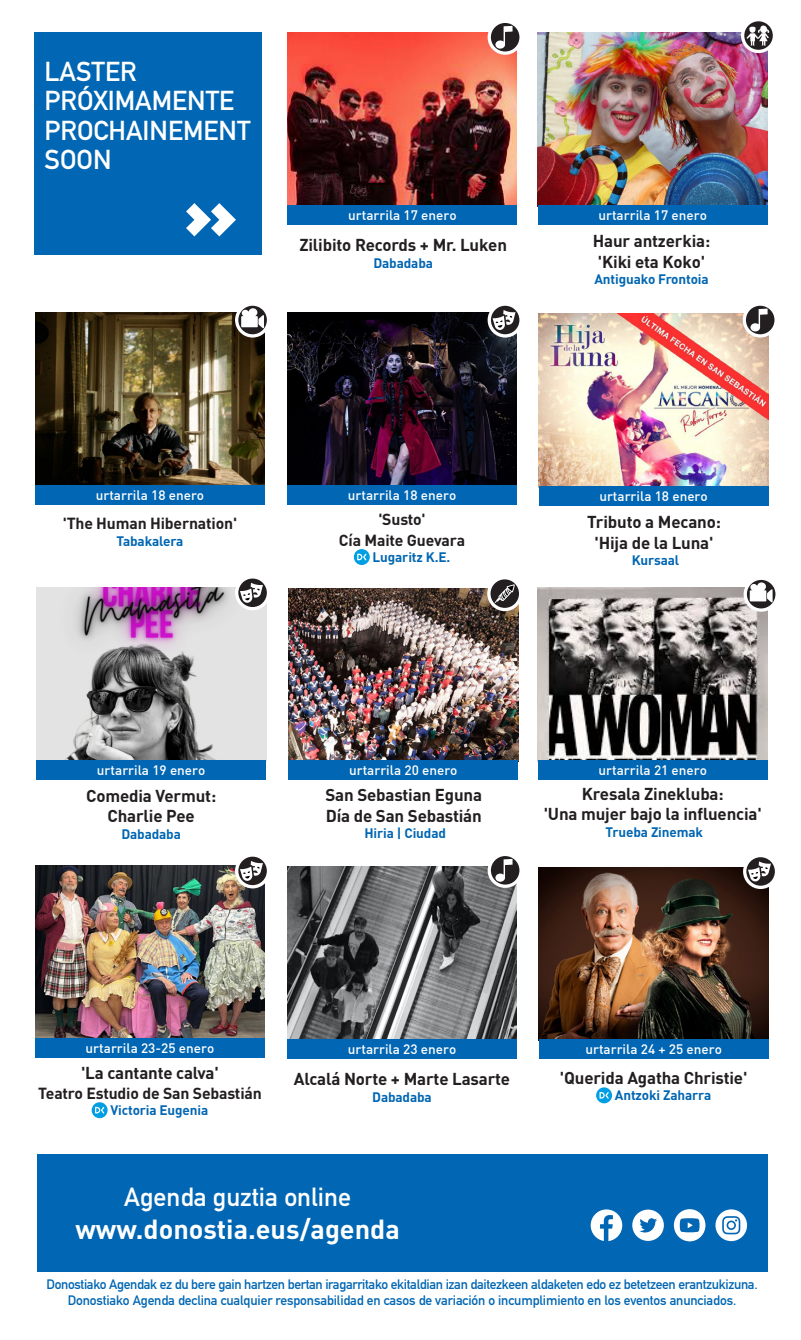
<style>
.page{position:relative;width:801px;height:1340px;background:#fff}
.page>*{position:absolute;margin:0;border:0;box-sizing:border-box;transform-origin:0 0}
.t1{font:27px/29.2px "DIN Mittelschrift Std";color:#fff}
.t2{font:700 27px "DIN";color:#fff}
.t3{font:25.88px "DIN Mittelschrift Std";color:#fff}
.CAJA_-_Titulo_negro{font:700 16.88px "DIN";letter-spacing:-.01em;color:#231f20}
.CAJA_-_Titulo_negro-2{font:700 15.75px "DIN";letter-spacing:-.01em;color:#231f20}
.t4{font:13.5px "DIN Mittelschrift Std";letter-spacing:-.025em;color:#0166b3}
.CAJA_-_Fecha{font:500 13.5px "DIN";color:#fff}
.CAJA_-_Titulo_negro-3{font:700 13.5px "DIN";letter-spacing:-.01em;color:#0166b3}
</style>
<div class="page">
<div style="left:37px;top:1154px;width:730px;height:117px;background:#0166b3"></div>
<svg style="left:590px;top:1209px;width:32px;height:32px"></svg>
<svg style="left:632px;top:1209px;width:31px;height:31px"></svg>
<svg style="left:673px;top:1209px;width:32px;height:32px"></svg>
<svg style="left:715px;top:1209px;width:32px;height:32px"></svg>
<div style="left:34px;top:32px;width:228px;height:223px;background:#0166b3"></div>
<svg style="left:186px;top:203px;width:50px;height:33px"></svg>
<img style="left:287px;top:867px;width:230px;height:172px">
<div style="left:287px;top:1039px;width:230px;height:19px;background:#0166b3"></div>
<img style="left:36px;top:587px;width:230px;height:173px">
<div style="left:36px;top:760px;width:230px;height:19px;background:#0166b3"></div>
<img style="left:538px;top:867px;width:230px;height:172px">
<div style="left:538px;top:1039px;width:230px;height:19px;background:#0166b3"></div>
<img style="left:288px;top:32px;width:229px;height:173px">
<div style="left:288px;top:205px;width:229px;height:19px;background:#0166b3"></div>
<img style="left:288px;top:588px;width:230px;height:172px">
<div style="left:288px;top:760px;width:230px;height:20px;background:#0166b3"></div>
<img style="left:537px;top:32px;width:230px;height:173px">
<div style="left:537px;top:205px;width:230px;height:19px;background:#0166b3"></div>
<svg style="left:92px;top:1102px;width:16px;height:16px"></svg>
<img style="left:35px;top:865px;width:230px;height:173px">
<div style="left:35px;top:1038px;width:230px;height:19px;background:#0166b3"></div>
<svg style="left:354px;top:549px;width:16px;height:16px"></svg>
<img style="left:287px;top:312px;width:230px;height:173px">
<div style="left:287px;top:485px;width:230px;height:19px;background:#0166b3"></div>
<img style="left:538px;top:313px;width:230px;height:173px">
<div style="left:538px;top:486px;width:230px;height:19px;background:#0166b3"></div>
<img style="left:538px;top:587px;width:229px;height:173px">
<div style="left:538px;top:760px;width:229px;height:19px;background:#0166b3"></div>
<svg style="left:596px;top:1087px;width:16px;height:16px"></svg>
<svg style="left:487px;top:20px;width:35px;height:35px"></svg>
<svg style="left:491px;top:23px;width:28px;height:28px"></svg>
<div style="left:740px;top:18px;width:36px;height:35px;background:#fff;border-radius:50%"></div>
<svg style="left:744px;top:21px;width:28px;height:29px"></svg>
<img style="left:35px;top:312px;width:230px;height:173px">
<div style="left:35px;top:485px;width:230px;height:19px;background:#0166b3"></div>
<div style="left:235px;top:302px;width:35px;height:35px;background:#fff;border-radius:50%"></div>
<svg style="left:238px;top:306px;width:29px;height:28px"></svg>
<svg style="left:487px;top:302px;width:35px;height:35px"></svg>
<svg style="left:491px;top:306px;width:28px;height:28px"></svg>
<svg style="left:742px;top:302px;width:35px;height:35px"></svg>
<svg style="left:745px;top:306px;width:29px;height:28px"></svg>
<div style="left:235px;top:575px;width:35px;height:35px;background:#fff;border-radius:50%"></div>
<svg style="left:238px;top:578px;width:29px;height:29px"></svg>
<div style="left:487px;top:576px;width:35px;height:35px;background:#fff;border-radius:50%"></div>
<svg style="left:490px;top:579px;width:29px;height:29px"></svg>
<div style="left:743px;top:576px;width:35px;height:35px;background:#fff;border-radius:50%"></div>
<svg style="left:746px;top:580px;width:29px;height:28px"></svg>
<div style="left:235px;top:853px;width:35px;height:35px;background:#fff;border-radius:50%"></div>
<svg style="left:238px;top:856px;width:29px;height:29px"></svg>
<div style="left:487px;top:852px;width:35px;height:35px;background:#fff;border-radius:50%"></div>
<svg style="left:491px;top:856px;width:28px;height:28px"></svg>
<svg style="left:743px;top:854px;width:35px;height:35px"></svg>
<svg style="left:746px;top:857px;width:28px;height:28px"></svg>
<h1 class="t1" style="left:45px;top:57px;width:207px">LASTER<br>PRÓXIMAMENTE<br>PROCHAINEMENT<br>SOON</h1>
<p class="CAJA_-_Fecha" style="left:348px;top:206px;width:110px">urtarrila 17 enero</p>
<p class="CAJA_-_Titulo_negro" style="left:299px;top:234px;width:209px">Zilibito Records + Mr. Luken</p>
<p class="CAJA_-_Titulo_negro-3" style="left:373px;top:254px;width:61px">Dabadaba</p>
<p class="CAJA_-_Fecha" style="left:598px;top:206px;width:110px">urtarrila 17 enero</p>
<p class="CAJA_-_Titulo_negro" style="left:592px;top:230px;width:119px">Haur antzerkia:</p>
<p class="CAJA_-_Titulo_negro" style="left:598px;top:250px;width:109px">'Kiki eta Koko'</p>
<p class="CAJA_-_Titulo_negro-3" style="left:594px;top:270px;width:116px">Antiguako Frontoia</p>
<p class="CAJA_-_Fecha" style="left:96px;top:486px;width:110px">urtarrila 18 enero</p>
<p class="CAJA_-_Fecha" style="left:348px;top:486px;width:110px">urtarrila 18 enero</p>
<p class="CAJA_-_Fecha" style="left:599px;top:487px;width:110px">urtarrila 18 enero</p>
<p class="CAJA_-_Titulo_negro-2" style="left:63px;top:513px;width:176px">'The Human Hibernation'</p>
<p class="CAJA_-_Titulo_negro-3" style="left:116px;top:532px;width:69px">Tabakalera</p>
<p class="CAJA_-_Titulo_negro-2" style="left:378px;top:509px;width:49px">'Susto'</p>
<p class="CAJA_-_Titulo_negro-2" style="left:339px;top:529px;width:128px">Cía Maite Guevara</p>
<p class="CAJA_-_Titulo_negro-3" style="left:372px;top:548px;width:79px">Lugaritz K.E.</p>
<p class="CAJA_-_Titulo_negro" style="left:587px;top:511px;width:135px">Tributo a Mecano:</p>
<p class="CAJA_-_Titulo_negro" style="left:594px;top:531px;width:120px">'Hija de la Luna'</p>
<p class="CAJA_-_Titulo_negro-3" style="left:631px;top:551px;width:49px">Kursaal</p>
<p class="CAJA_-_Fecha" style="left:97px;top:761px;width:110px">urtarrila 19 enero</p>
<p class="CAJA_-_Fecha" style="left:349px;top:761px;width:110px">urtarrila 20 enero</p>
<p class="CAJA_-_Fecha" style="left:598px;top:761px;width:110px">urtarrila 21 enero</p>
<p class="CAJA_-_Titulo_negro" style="left:86px;top:785px;width:131px">Comedia Vermut:</p>
<p class="CAJA_-_Titulo_negro" style="left:107px;top:805px;width:89px">Charlie Pee</p>
<p class="CAJA_-_Titulo_negro-3" style="left:121px;top:824px;width:61px">Dabadaba</p>
<p class="CAJA_-_Titulo_negro" style="left:325px;top:784px;width:158px">San Sebastian Eguna</p>
<p class="CAJA_-_Titulo_negro" style="left:326px;top:804px;width:157px">Día de San Sebastián</p>
<p class="CAJA_-_Titulo_negro-3" style="left:364px;top:824px;width:83px">Hiria | Ciudad</p>
<p class="CAJA_-_Titulo_negro" style="left:582px;top:783px;width:143px">Kresala Zinekluba:</p>
<p class="CAJA_-_Titulo_negro" style="left:543px;top:803px;width:219px">'Una mujer bajo la influencia'</p>
<p class="CAJA_-_Titulo_negro-3" style="left:605px;top:823px;width:99px">Trueba Zinemak</p>
<p class="CAJA_-_Fecha" style="left:86px;top:1039px;width:130px">urtarrila 23-25 enero</p>
<p class="CAJA_-_Titulo_negro" style="left:81px;top:1061px;width:139px">'La cantante calva'</p>
<p class="CAJA_-_Titulo_negro-2" style="left:38px;top:1082px;width:225px">Teatro Estudio de San Sebastián</p>
<p class="CAJA_-_Titulo_negro-3" style="left:110px;top:1101px;width:99px">Victoria Eugenia</p>
<p class="CAJA_-_Fecha" style="left:348px;top:1040px;width:110px">urtarrila 23 enero</p>
<p class="CAJA_-_Titulo_negro" style="left:294px;top:1068px;width:218px">Alcalá Norte + Marte Lasarte</p>
<p class="CAJA_-_Titulo_negro-3" style="left:372px;top:1087px;width:61px">Dabadaba</p>
<p class="CAJA_-_Fecha" style="left:585px;top:1040px;width:138px">urtarrila 24 + 25 enero</p>
<p class="CAJA_-_Titulo_negro" style="left:560px;top:1066px;width:189px">'Querida Agatha Christie'</p>
<p class="CAJA_-_Titulo_negro-3" style="left:615px;top:1086px;width:98px">Antzoki Zaharra</p>
<p class="t3" style="left:124px;top:1181px;width:228px">Agenda guztia online</p>
<p class="t2" style="left:75px;top:1211px;width:326px">www.donostia.eus/agenda</p>
<p class="t4" style="left:47px;top:1276px;width:712px">Donostiako Agendak ez du bere gain hartzen bertan iragarritako ekitaldian izan daitezkeen aldaketen edo ez betetzeen erantzukizuna.</p>
<p class="t4" style="left:68px;top:1292px;width:670px">Donostiako Agenda declina cualquier responsabilidad en casos de variación o incumplimiento en los eventos anunciados.</p>
</div>
